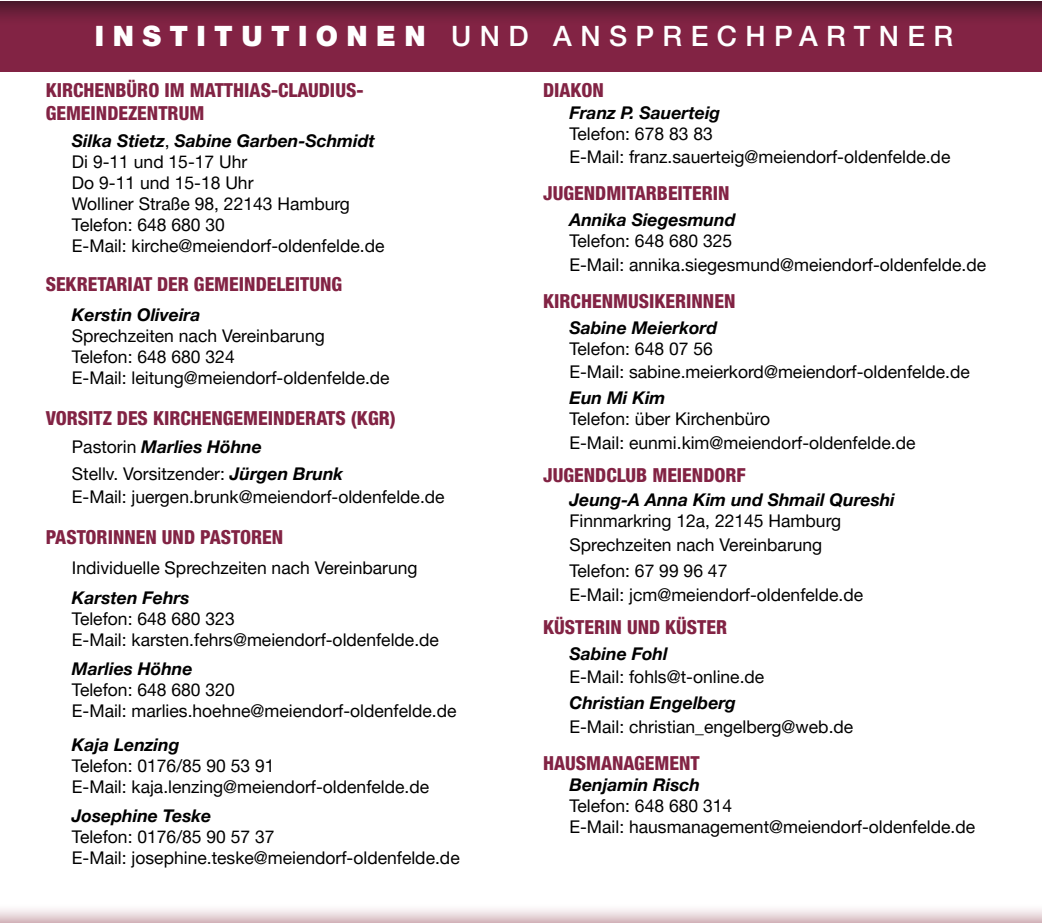
<style>
.page{position:relative;width:1042px;height:923px;background:#fff}
.page>*{position:absolute;margin:0;border:0;box-sizing:border-box;transform-origin:0 0}
.t1{font:500 28px "Helvetica Neue LT Pro";letter-spacing:.3em;color:#fff}
.t2{font:800 condensed 19.25px/23.8px "Helvetica Neue LT Pro";color:#822344}
.t3{font:17.5px/21px "Helvetica Neue LT Pro";color:#000}
.t4{font:italic 700 17.5px "Helvetica Neue LT Pro";color:#000}
.s1{font-weight:900}
.s2{font-weight:700;font-style:italic}
</style>
<div class="page">
<svg style="left:0;top:909px;width:1042px;height:14px;background:#e6d5d9"></svg>
<div style="left:0;top:1px;width:1042px;height:71px;background:#822344"></div>
<svg style="left:0;top:1px;width:1042px;height:17px"></svg>
<h1 class="t1" style="left:95px;top:19px;width:859px"><span class="s1">INSTITUTIONEN</span> UND ANSPRECHPARTNER</h1>
<p class="t2" style="left:543px;top:78px;width:62px">DIAKON</p>
<p class="t4" style="left:569px;top:102px;width:152px">Franz P. Sauerteig</p>
<p class="t3" style="left:569px;top:122px;width:382px;line-height:22.8px">Telefon: 678 83 83<br>E-Mail: franz.sauerteig@meiendorf-oldenfelde.de</p>
<p class="t2" style="left:543px;top:181px;width:188px">JUGENDMITARBEITERIN</p>
<p class="t4" style="left:569px;top:209px;width:168px">Annika Siegesmund</p>
<p class="t3" style="left:569px;top:229px;width:418px;line-height:23.8px">Telefon: 648 680 325<br>E-Mail: annika.siegesmund@meiendorf-oldenfelde.de</p>
<p class="t2" style="left:543px;top:289px;width:194px">KIRCHENMUSIKERINNEN</p>
<p class="t4" style="left:569px;top:317px;width:149px">Sabine Meierkord</p>
<p class="t3" style="left:569px;top:337px;width:402px;line-height:22.8px">Telefon: 648 07 56<br>E-Mail: sabine.meierkord@meiendorf-oldenfelde.de</p>
<p class="t4" style="left:569px;top:387px;width:97px">Eun Mi Kim</p>
<p class="t3" style="left:569px;top:406px;width:347px;line-height:23.8px">Telefon: über Kirchenbüro<br>E-Mail: eunmi.kim@meiendorf-oldenfelde.de</p>
<p class="t2" style="left:543px;top:463px;width:204px">JUGENDCLUB MEIENDORF</p>
<p class="t4" style="left:569px;top:489px;width:327px">Jeung-A Anna Kim und Shmail Qureshi</p>
<p class="t3" style="left:569px;top:508px;width:273px;line-height:23.8px">Finnmarkring 12a, 22145 Hamburg<br>Sprechzeiten nach Vereinbarung</p>
<p class="t3" style="left:569px;top:558px;width:295px;line-height:23.8px">Telefon: 67 99 96 47<br>E-Mail: jcm@meiendorf-oldenfelde.de</p>
<p class="t2" style="left:543px;top:615px;width:185px">KÜSTERIN UND KÜSTER</p>
<p class="t4" style="left:569px;top:643px;width:100px">Sabine Fohl</p>
<p class="t3" style="left:569px;top:666px;width:196px">E-Mail: fohls@t-online.de</p>
<p class="t4" style="left:569px;top:692px;width:168px">Christian Engelberg</p>
<p class="t3" style="left:569px;top:716px;width:285px">E-Mail: christian_engelberg@web.de</p>
<p class="t2" style="left:543px;top:751px;width:158px">HAUSMANAGEMENT</p>
<p class="t4" style="left:569px;top:774px;width:132px">Benjamin Risch</p>
<p class="t3" style="left:569px;top:795px;width:407px">Telefon: 648 680 314<br>E-Mail: hausmanagement@meiendorf-oldenfelde.de</p>
<p class="t2" style="left:46px;top:78px;width:319px">KIRCHENBÜRO IM MATTHIAS-CLAUDIUS-<br>GEMEINDEZENTRUM</p>
<p class="t3" style="left:72px;top:130px;width:314px"><span class="s2">Silka Stietz</span>, <span class="s2">Sabine Garben-Schmidt<br></span>Di 9-11 und 15-17 Uhr<br>Do 9-11 und 15-18 Uhr<br>Wolliner Straße 98, 22143 Hamburg<br>Telefon: 648 680 30<br>E-Mail: kirche@meiendorf-oldenfelde.de</p>
<p class="t2" style="left:46px;top:272px;width:298px">SEKRETARIAT DER GEMEINDELEITUNG</p>
<p class="t4" style="left:72px;top:304px;width:130px">Kerstin Oliveira</p>
<p class="t3" style="left:72px;top:325px;width:319px">Sprechzeiten nach Vereinbarung<br>Telefon: 648 680 324<br>E-Mail: leitung@meiendorf-oldenfelde.de</p>
<p class="t2" style="left:46px;top:406px;width:352px">VORSITZ DES KIRCHENGEMEINDERATS (KGR)</p>
<p class="t3" style="left:72px;top:433px;width:273px;line-height:26.2px">Pastorin <span class="s2">Marlies Höhne<br></span>Stellv. Vorsitzender: <span class="s2">Jürgen Brunk</span></p>
<p class="t3" style="left:72px;top:486px;width:374px">E-Mail: juergen.brunk@meiendorf-oldenfelde.de</p>
<p class="t2" style="left:46px;top:525px;width:239px">PASTORINNEN UND PASTOREN</p>
<p class="t3" style="left:72px;top:557px;width:347px">Individuelle Sprechzeiten nach Vereinbarung</p>
<p class="t4" style="left:72px;top:586px;width:119px">Karsten Fehrs</p>
<p class="t3" style="left:72px;top:607px;width:368px">Telefon: 648 680 323<br>E-Mail: karsten.fehrs@meiendorf-oldenfelde.de</p>
<p class="t4" style="left:72px;top:658px;width:122px">Marlies Höhne</p>
<p class="t3" style="left:72px;top:679px;width:386px">Telefon: 648 680 320<br>E-Mail: marlies.hoehne@meiendorf-oldenfelde.de</p>
<p class="t4" style="left:72px;top:733px;width:109px">Kaja Lenzing</p>
<p class="t3" style="left:72px;top:754px;width:359px">Telefon: 0176/85 90 53 91<br>E-Mail: kaja.lenzing@meiendorf-oldenfelde.de</p>
<p class="t4" style="left:72px;top:805px;width:141px">Josephine Teske</p>
<p class="t3" style="left:72px;top:826px;width:389px">Telefon: 0176/85 90 57 37<br>E-Mail: josephine.teske@meiendorf-oldenfelde.de</p>
</div>
